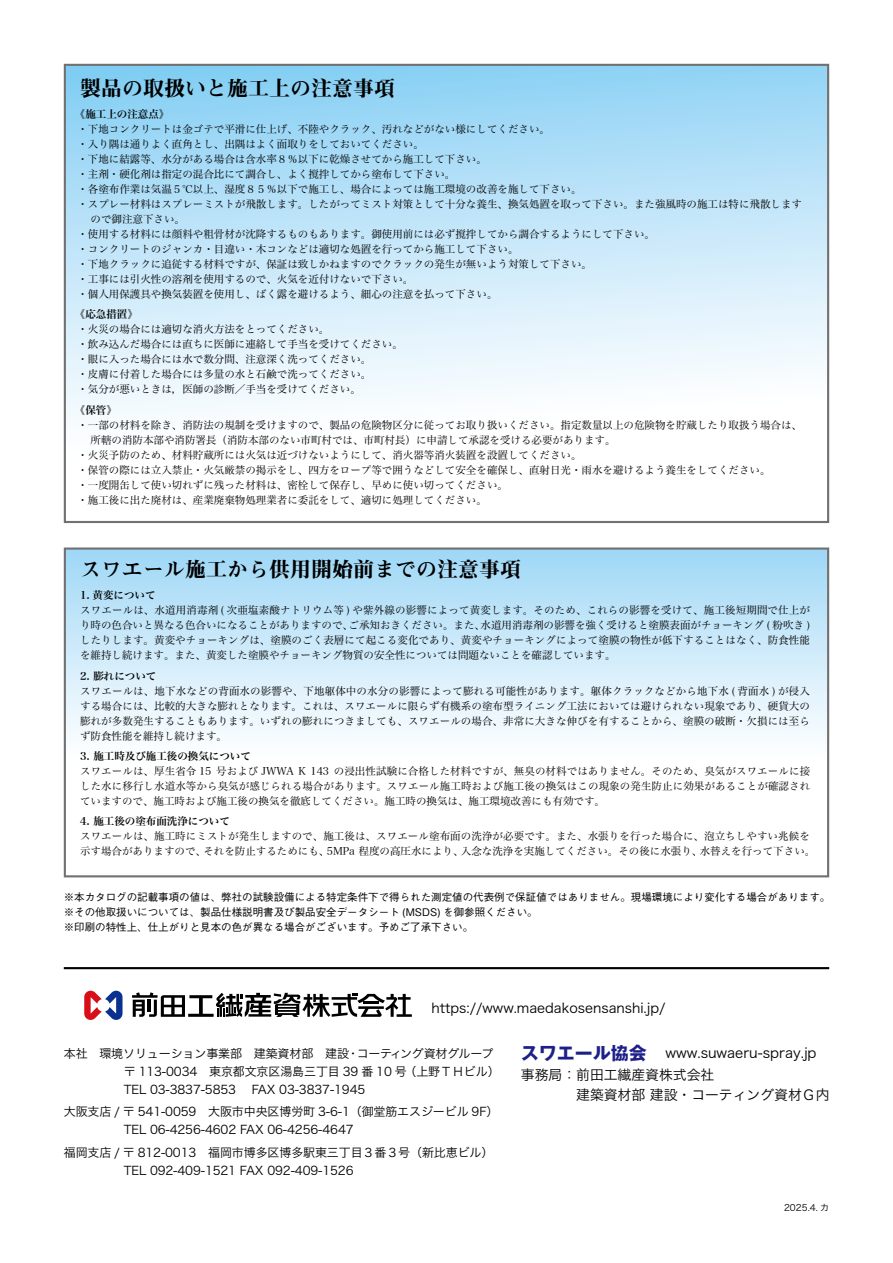
<style>
.page{position:relative;width:893px;height:1263px;background:#fff}
.page>*{position:absolute;margin:0;border:0;box-sizing:border-box;transform-origin:0 0}
.t1{font:21px "Midashi Min Pro MA31";color:#000}
.t2{font:700 18px "Gothic MB101 Pro";color:#1d2088}
.t3{font:13.8px/21.9px "Hira Kaku Pro W3";color:#000}
.t4{font:13.5px "Hira Kaku Pro W3";color:#000}
.t5{font:12px/18px "Hira Kaku Pro W3";letter-spacing:-.01em;color:#000}
.t6{font:10.5px/15px "Hira Min Pro W3";color:#000}
.t7{font:500 10.5px/15px "Gothic BBB Pro";color:#000}
.t8{font:10.5px "Hira Min Pro W6";color:#000}
.t9{font:9px "Hira Kaku Pro W3";color:#000}
</style>
<div class="page">
<div style="left:65px;top:65px;width:763px;height:457px;background:linear-gradient(to bottom,#92d3f5,#fff)"></div>
<div style="left:64px;top:64px;width:765px;height:459px;border:2px solid #727172"></div>
<svg style="left:67px;top:550px;width:759px;height:185px"></svg>
<div style="left:64px;top:547px;width:765px;height:330px;border:2px solid #727172"></div>
<hr style="left:64px;top:967px;width:765px;height:2px;background:#000">
<svg style="left:132px;top:992px;width:280px;height:25px"></svg>
<svg style="left:84px;top:991px;width:39px;height:29px"></svg>
<h1 class="t1" style="left:80px;top:72px;width:316px">製品の取扱いと施工上の注意事項</h1>
<p class="t8" style="left:75px;top:105px;width:96px">《施工上の注意点》</p>
<p class="t6" style="left:77px;top:120px;width:726px">・下地コンクリートは金ゴテで平滑に仕上げ、不陸やクラック、汚れなどがない様にしてください。<br>・入り隅は通りよく直角とし、出隅はよく面取りをしておいてください。<br>・下地に結露等、水分がある場合は含水率８％以下に乾燥させてから施工して下さい。<br>・主剤・硬化剤は指定の混合比にて調合し、よく撹拌してから塗布して下さい。<br>・各塗布作業は気温５℃以上、湿度８５％以下で施工し、場合によっては施工環境の改善を施して下さい。<br>・スプレー材料はスプレーミストが飛散します。したがってミスト対策として十分な養生、換気処置を取って下さい。また強風時の施工は特に飛散します　ので御注意下さい。<br>・使用する材料には顔料や粗骨材が沈降するものもあります。御使用前には必ず撹拌してから調合するようにして下さい。<br>・コンクリートのジャンカ・目違い・木コンなどは適切な処置を行ってから施工して下さい。<br>・下地クラックに追従する材料ですが、保証は致しかねますのでクラックの発生が無いよう対策して下さい。<br>・工事には引火性の溶剤を使用するので、火気を近付けないで下さい。<br>・個人用保護具や換気装置を使用し、ばく露を避けるよう、細心の注意を払って下さい。</p>
<p class="t8" style="left:75px;top:305px;width:65px">《応急措置》</p>
<p class="t6" style="left:77px;top:321px;width:327px">・火災の場合には適切な消火方法をとってください。<br>・飲み込んだ場合には直ちに医師に連絡して手当を受けてください。・眼に入った場合には水で数分間、注意深く洗ってください。<br>・皮膚に付着した場合には多量の水と石鹸で洗ってください。<br>・気分が悪いときは，医師の診断／手当を受けてください。</p>
<p class="t8" style="left:75px;top:400px;width:44px">《保管》</p>
<p class="t6" style="left:77px;top:416px;width:726px">・一部の材料を除き、消防法の規制を受けますので、製品の危険物区分に従ってお取り扱いください。指定数量以上の危険物を貯蔵したり取扱う場合は、　所轄の消防本部や消防署長（消防本部のない市町村では、市町村長）に申請して承認を受ける必要があります。<br>・火災予防のため、材料貯蔵所には火気は近づけないようにして、消火器等消火装置を設置してください。<br>・保管の際には立入禁止・火気厳禁の掲示をし、四方をロープ等で囲うなどして安全を確保し、直射日光・雨水を避けるよう養生をしてください。<br>・一度開缶して使い切れずに残った材料は、密栓して保存し、早めに使い切ってください。<br>・施工後に出た廃材は、産業廃棄物処理業者に委託をして、適切に処理してください。</p>
<h1 class="t1" style="left:80px;top:553px;width:443px">スワエール施工から供用開始前までの注意事項</h1>
<p class="t8" style="left:80px;top:586px;width:77px">1. 黄変について</p>
<p class="t6" style="left:80px;top:602px;width:731px;text-align:justify">スワエールは、水道用消毒剤 ( 次亜塩素酸ナトリウム等 ) や紫外線の影響によって黄変します。そのため、これらの影響を受けて、施工後短期間で仕上がり時の色合いと異なる色合いになることがありますので、ご承知おきください。また、水道用消毒剤の影響を強く受けると塗膜表面がチョーキング ( 粉吹き )したりします。黄変やチョーキングは、塗膜のごく表層にて起こる変化であり、黄変やチョーキングによって塗膜の物性が低下することはなく、防食性能を維持し続けます。また、黄変した塗膜やチョーキング物質の安全性については問題ないことを確認しています。</p>
<p class="t8" style="left:80px;top:666px;width:78px">2. 膨れについて</p>
<p class="t6" style="left:80px;top:682px;width:731px;text-align:justify">スワエールは、地下水などの背面水の影響や、下地躯体中の水分の影響によって膨れる可能性があります。躯体クラックなどから地下水 ( 背面水 ) が侵入する場合には、比較的大きな膨れとなります。これは、スワエールに限らず有機系の塗布型ライニング工法においては避けられない現象であり、硬貨大の膨れが多数発生することもあります。いずれの膨れにつきましても、スワエールの場合、非常に大きな伸びを有することから、塗膜の破断・欠損には至らず防食性能を維持し続けます。</p>
<p class="t8" style="left:80px;top:747px;width:172px">3. 施工時及び施工後の換気について</p>
<p class="t6" style="left:80px;top:762px;width:732px;text-align:justify">スワエールは、厚生省令 15 号および JWWA K 143 の浸出性試験に合格した材料ですが、無臭の材料ではありません。そのため、臭気がスワエールに接した水に移行し水道水等から臭気が感じられる場合があります。スワエール施工時および施工後の換気はこの現象の発生防止に効果があることが確認されていますので、施工時および施工後の換気を徹底してください。施工時の換気は、施工環境改善にも有効です。</p>
<p class="t8" style="left:80px;top:812px;width:151px">4. 施工後の塗布面洗浄について</p>
<p class="t6" style="left:80px;top:828px;width:737px">スワエールは、施工時にミストが発生しますので、施工後は、スワエール塗布面の洗浄が必要です。また、水張りを行った場合に、泡立ちしやすい兆候を示す場合がありますので、それを防止するためにも、5MPa 程度の高圧水により、入念な洗浄を実施してください。その後に水張り、水替えを行って下さい。</p>
<p class="t7" style="left:64px;top:888px;width:768px">※本カタログの記載事項の値は、弊社の試験設備による特定条件下で得られた測定値の代表例で保証値ではありません。現場環境により変化する場合があります。※その他取扱いについては、製品仕様説明書及び製品安全データシート (MSDS) を御参照ください。<br>※印刷の特性上、仕上がりと見本の色が異なる場合がございます。予めご了承下さい。</p>
<p class="t4" style="left:432px;top:996px;width:235px">https://www.maedakosensanshi.jp/</p>
<p class="t5" style="left:124px;top:1043px;width:377px;text-indent:-60px">本社　環境ソリューション事業部　建築資材部　建設・コーティング資材グループ〒 113-0034　東京都文京区湯島三丁目 39 番 10 号 （上野ＴＨビル）<br>TEL 03-3837-5853 　FAX 03-3837-1945</p>
<p class="t5" style="left:124px;top:1102px;width:376px;text-indent:-60px">大阪支店 / 〒 541-0059　大阪市中央区博労町 3-6-1（御堂筋エスジービル 9F）<br>TEL 06-4256-4602 FAX 06-4256-4647</p>
<p class="t5" style="left:124px;top:1142px;width:371px;text-indent:-60px">福岡支店 / 〒 812-0013　福岡市博多区博多駅東三丁目３番３号（新比恵ビル）<br>TEL 092-409-1521 FAX 092-409-1526</p>
<h2 class="t2" style="left:521px;top:1038px;width:127px">スワエール協会</h2>
<h3 class="t3" style="left:521px;top:1041px;width:297px;text-indent:145px">www.suwaeru-spray.jp事務局：前田工繊産資株式会社</h3>
<h3 class="t3" style="left:521px;top:1082px;width:310px">　　　　建築資材部 建設・コーティング資材Ｇ内</h3>
<p class="t9" style="left:784px;top:1199px;width:47px">2025.4. カ</p>
</div>
